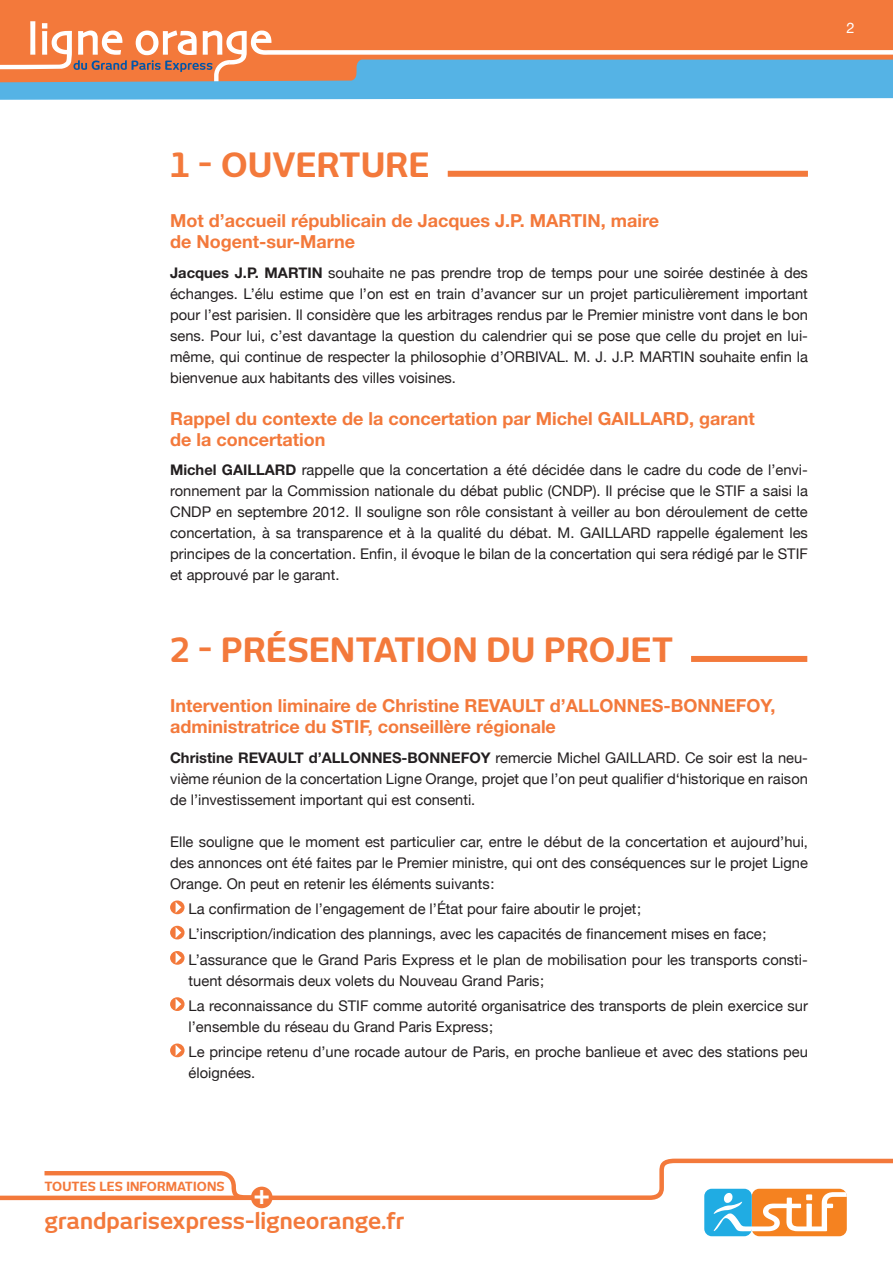
<style>
.page{position:relative;width:893px;height:1263px;background:#fff}
.page>*{position:absolute;margin:0;border:0;box-sizing:border-box;transform-origin:0 0}
.t1{font:700 33px "New June";letter-spacing:.01em;color:#f3793b}
.t2{font:700 27.6px "Helvetica Neue";color:#fff}
.t3{font:700 22.35px "New June";color:#f3793b}
.t4{font:700 18px/21px "Helvetica Neue";color:#f3793b}
.t5{font:14.7px/21px "Helvetica Neue";color:#231f20;text-align:justify}
.t6{font:14.7px "Helvetica Neue";color:#fff}
.t7{font:700 12.45px "New June";letter-spacing:.01em;color:#f3793b}
.s1{font-weight:700}
</style>
<div class="page">
<div style="left:0;top:0;width:893px;height:83px;background:#f3793b"></div>
<svg style="left:0;top:21px;width:893px;height:79px"></svg>
<svg style="left:0;top:1158px;width:893px;height:51px"></svg>
<svg style="left:750px;top:1187px;width:99px;height:51px"></svg>
<svg style="left:702px;top:1187px;width:52px;height:51px"></svg>
<div style="left:752px;top:1189px;width:95px;height:47px;background:#f58220;border-radius:8px"></div>
<div style="left:704px;top:1189px;width:48px;height:47px;background:#20ace3;border-radius:7px"></div>
<svg style="left:705px;top:1181px;width:142px;height:50px"></svg>
<svg style="left:40px;top:1169px;width:230px;height:33px"></svg>
<div style="left:251px;top:1186px;width:22px;height:22px;background:#f3793b;border-radius:50%"></div>
<div style="left:448px;top:171px;width:360px;height:6px;background:#f3793b"></div>
<div style="left:691px;top:656px;width:116px;height:6px;background:#f3793b"></div>
<svg style="left:170px;top:900px;width:15px;height:14px"></svg>
<svg style="left:176px;top:902px;width:5px;height:11px"></svg>
<svg style="left:170px;top:926px;width:15px;height:13px"></svg>
<svg style="left:176px;top:927px;width:5px;height:11px"></svg>
<svg style="left:170px;top:951px;width:15px;height:14px"></svg>
<svg style="left:176px;top:952px;width:5px;height:11px"></svg>
<svg style="left:170px;top:997px;width:15px;height:14px"></svg>
<svg style="left:176px;top:999px;width:5px;height:11px"></svg>
<svg style="left:170px;top:1043px;width:15px;height:14px"></svg>
<svg style="left:176px;top:1045px;width:5px;height:11px"></svg>
<p class="t6" style="left:846px;top:17px;width:10px">2</p>
<h1 class="t1" style="left:170px;top:145px;width:149px">1 - OUVERTURE</h1>
<p class="t4" style="left:170px;top:210px;width:490px">Mot d’accueil républicain de Jacques J.P. MARTIN, maire de Nogent-sur-Marne</p>
<p class="t5" style="left:170px;top:263px;width:639px"><span class="s1">Jacques J.P. MARTIN</span> souhaite ne pas prendre trop de temps pour une soirée destinée à des échanges. L’élu estime que l’on est en train d’avancer sur un projet particulièrement important pour l’est parisien. Il considère que les arbitrages rendus par le Premier ministre vont dans le bon sens. Pour lui, c’est davantage la question du calendrier qui se pose que celle du projet en lui&shy;même, qui continue de respecter la philosophie d’ORBIVAL. M. J. J.P. MARTIN souhaite enfin la bienvenue aux habitants des villes voisines.</p>
<p class="t4" style="left:170px;top:407px;width:586px">Rappel du contexte de la concertation par Michel GAILLARD, garant de la concertation</p>
<p class="t5" style="left:170px;top:460px;width:639px"><span class="s1">Michel GAILLARD</span> rappelle que la concertation a été décidée dans le cadre du code de l’envi&shy;ronnement par la Commission nationale du débat public (CNDP). Il précise que le STIF a saisi la CNDP en septembre 2012. Il souligne son rôle consistant à veiller au bon déroulement de cette concertation, à sa transparence et à la qualité du débat. M. GAILLARD rappelle également les principes de la concertation. Enfin, il évoque le bilan de la concertation qui sera rédigé par le STIF et approuvé par le garant.</p>
<h1 class="t1" style="left:170px;top:630px;width:161px">2 - PRÉSENTATION</h1>
<h1 class="t1" style="left:486px;top:630px;width:82px">DU PRO</h1>
<h1 class="t1" style="left:616px;top:630px;width:36px">JET</h1>
<p class="t4" style="left:170px;top:695px;width:607px">Intervention liminaire de Christine REVAULT d’ALLONNES-BONNEFOY, administratrice du STIF, conseillère régionale</p>
<p class="t5" style="left:170px;top:748px;width:639px"><span class="s1">Christine REVAULT d’ALLONNES-BONNEFOY</span> remercie Michel GAILLARD. Ce soir est la neu&shy;vième réunion de la concertation Ligne Orange, projet que l’on peut qualifier d‘historique en raison de l’investissement important qui est consenti.</p>
<p class="t5" style="left:170px;top:832px;width:639px">Elle souligne que le moment est particulier car, entre le début de la concertation et aujourd’hui, des annonces ont été faites par le Premier ministre, qui ont des conséquences sur le projet Ligne Orange. On peut en retenir les éléments suivants :</p>
<p class="t5" style="left:189px;top:897px;width:621px;line-height:25.2px;text-align:left">La confirmation de l’engagement de l’État pour faire aboutir le projet ;<br>L’inscription/indication des plannings, avec les capacités de financement mises en face ;<br>L’assurance que le Grand Paris Express et le plan de mobilisation pour les transports consti-</p>
<p class="t5" style="left:189px;top:969px;width:621px;line-height:25.2px">tuent désormais deux volets du Nouveau Grand Paris ;<br>La reconnaissance du STIF comme autorité organisatrice des transports de plein exercice sur</p>
<p class="t5" style="left:189px;top:1015px;width:621px;line-height:25.2px">l’ensemble du réseau du Grand Paris Express ;<br>Le principe retenu d’une rocade autour de Paris, en proche banlieue et avec des stations peu</p>
<p class="t5" style="left:189px;top:1063px;width:68px">éloignées.</p>
<p class="t7" style="left:45px;top:1179px;width:182px">TOUTES LES INFORMATIONS</p>
<h2 class="t2" style="left:253px;top:1177px;width:18px">+</h2>
<h3 class="t3" style="left:45px;top:1208px;width:361px">GRANDPARISEXPRESS-LIGNEORANGE.FR</h3>
</div>
